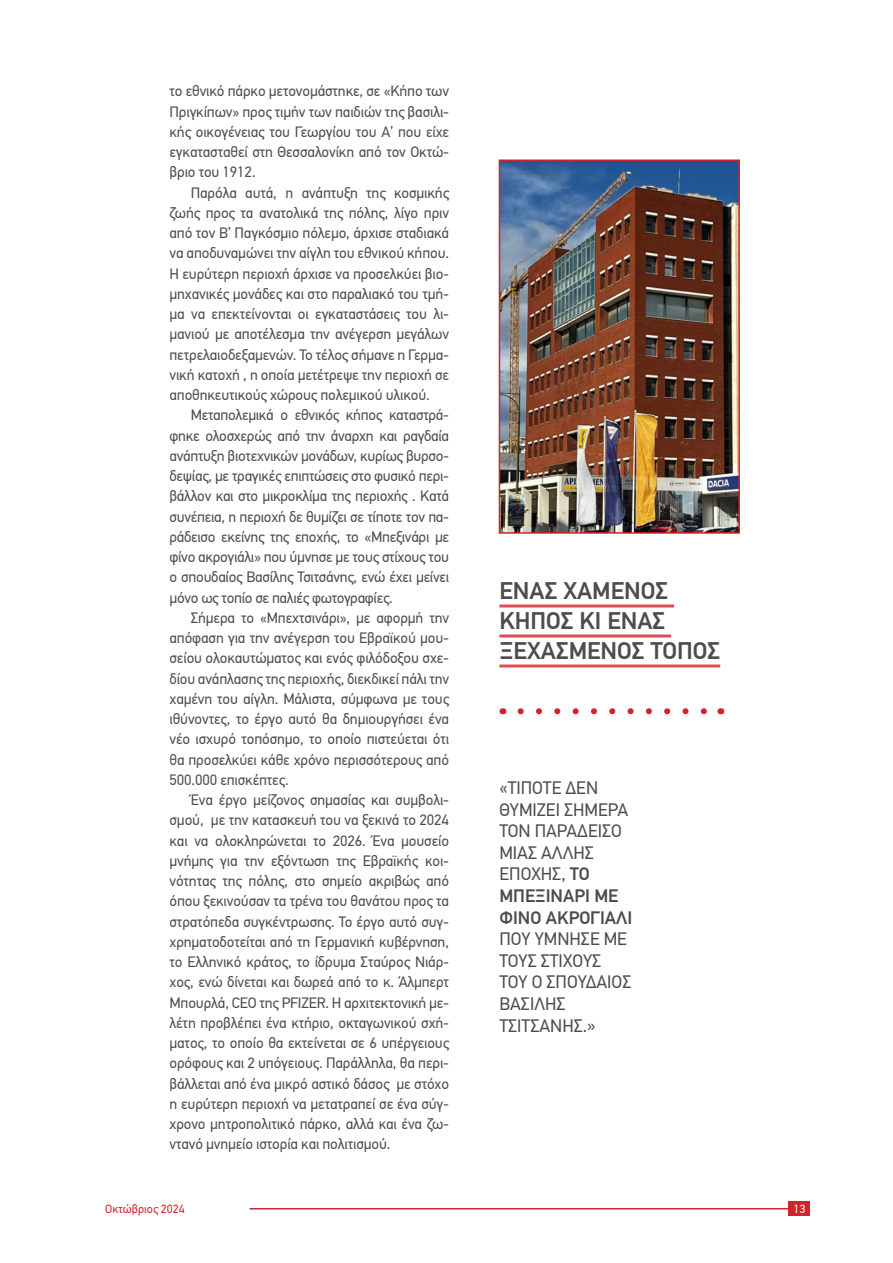
<style>
.page{position:relative;width:893px;height:1263px;background:#fff}
.page>*{position:absolute;margin:0;border:0;box-sizing:border-box;transform-origin:0 0}
.t1{font:500 24px/30px "PF Din Text Pro";color:#231f20}
.t2{font:18px/21.6px "PF Din Text Pro";color:#231f20}
.t3{font:15px/20.2px "PF Din Text Pro";letter-spacing:-.01em;color:#231f20;text-align:justify}
.t4{font:12px "PF Din Text Pro";color:#d1232a}
.t5{font:12px "PF Din Text Pro";color:#fff}
.s1{font-weight:500}
.s2{font-family:"Montserrat";font-weight:500}
</style>
<div class="page">
<div style="left:789px;top:1201px;width:21px;height:15px;background:#d1232a"></div>
<hr style="left:250px;top:1208px;width:539px;height:1px;background:#d1232a">
<img style="left:502px;top:162px;width:235px;height:369px">
<div style="left:499px;top:159px;width:241px;height:375px;border:2px solid #d1232a"></div>
<svg style="left:521px;top:708px;width:186px;height:6px"></svg>
<hr style="left:499px;top:604px;width:175px;height:3px;background:#d1232a">
<hr style="left:499px;top:634px;width:172px;height:3px;background:#d1232a">
<hr style="left:499px;top:664px;width:221px;height:3px;background:#d1232a">
<p class="t3" style="left:170px;top:81px;width:281px">το εθνικό πάρκο μετονομάστηκε, σε «Κήπο των Πριγκίπων» προς τιμήν των παιδιών της βασιλι&shy;κής οικογένειας του Γεωργίου του Α’ που είχε εγκατασταθεί στη Θεσσαλονίκη από τον Οκτώ&shy;βριο του 1912.</p>
<p class="t3" style="left:170px;top:182px;width:281px;text-indent:21px">Παρόλα αυτά, η ανάπτυξη της κοσμικής ζωής προς τα ανατολικά της πόλης, λίγο πριν από τον Β’ Παγκόσμιο πόλεμο, άρχισε σταδιακά να αποδυναμώνει την αίγλη του εθνικού κήπου.<br>Η ευρύτερη περιοχή άρχισε να προσελκύει βιο&shy;μηχανικές μονάδες και στο παραλιακό του τμή&shy;μα να επεκτείνονται οι εγκαταστάσεις του λι&shy;μανιού με αποτέλεσμα την ανέγερση μεγάλων πετρελαιοδεξαμενών. Το τέλος σήμανε η Γερμα&shy;νική κατοχή , η οποία μετέτρεψε την περιοχή σε αποθηκευτικούς χώρους πολεμικού υλικού.</p>
<p class="t3" style="left:170px;top:405px;width:281px;text-indent:21px">Μεταπολεμικά ο εθνικός κήπος καταστρά&shy;φηκε ολοσχερώς από την άναρχη και ραγδαία ανάπτυξη βιοτεχνικών μονάδων, κυρίως βυρσο&shy;δεψίας, με τραγικές επιπτώσεις στο φυσικό περι&shy;βάλλον και στο μικροκλίμα της περιοχής . Κατά συνέπεια, η περιοχή δε θυμίζει σε τίποτε τον πα&shy;ράδεισο εκείνης της εποχής, το «Μπεξινάρι με φίνο ακρογιάλι» που ύμνησε με τους στίχους του ο σπουδαίος Βασίλης Τσιτσάνης, ενώ έχει μείνει μόνο ως τοπίο σε παλιές φωτογραφίες.</p>
<p class="t3" style="left:170px;top:608px;width:281px;text-indent:21px">Σήμερα το «Μπεχτσινάρι», με αφορμή την απόφαση για την ανέγερση του Εβραϊκού μου&shy;σείου ολοκαυτώματος και ενός φιλόδοξου σχε&shy;δίου ανάπλασης της περιοχής, διεκδικεί πάλι την χαμένη του αίγλη. Μάλιστα, σύμφωνα με τους ιθύνοντες, το έργο αυτό θα δημιουργήσει ένα νέο ισχυρό τοπόσημο, το οποίο πιστεύεται ότι θα προσελκύει κάθε χρόνο περισσότερους από 500.000 επισκέπτες.</p>
<p class="t3" style="left:170px;top:790px;width:281px;text-indent:21px">Ένα έργο μείζονος σημασίας και συμβολι&shy;σμού, με την κατασκευή του να ξεκινά το 2024 και να ολοκληρώνεται το 2026. Ένα μουσείο μνήμης για την εξόντωση της Εβραϊκής κοι&shy;νότητας της πόλης, στο σημείο ακριβώς από όπου ξεκινούσαν τα τρένα του θανάτου προς τα στρατόπεδα συγκέντρωσης. Το έργο αυτό συγ&shy;χρηματοδοτείται από τη Γερμανική κυβέρνηση, το Ελληνικό κράτος, το ίδρυμα Σταύρος Νιάρ&shy;χος, ενώ δίνεται και δωρεά από το κ. Άλμπερτ Μπουρλά, CEO της PFIZER. Η αρχιτεκτονική με&shy;λέτη προβλέπει ένα κτήριο, οκταγωνικού σχή&shy;ματος, το οποίο θα εκτείνεται σε 6 υπέργειους ορόφους και 2 υπόγειους. Παράλληλα, θα περι&shy;βάλλεται από ένα μικρό αστικό δάσος με στόχο η ευρύτερη περιοχή να μετατραπεί σε ένα σύγ&shy;χρονο μητροπολιτικό πάρκο, αλλά και ένα ζω&shy;ντανό μνημείο ιστορία και πολιτισμού.</p>
<h1 class="t1" style="left:499px;top:576px;width:222px">ΈΝΑΣ ΧΑΜΈΝΟΣ<br>ΚΉΠΟΣ ΚΙ ΈΝΑΣ<br>ΞΕΧΑΣΜΈΝΟΣ ΤΌΠΟΣ</h1>
<p class="t2" style="left:499px;top:777px;width:134px">«ΤΊΠΟΤΕ ΔΕΝ<br>ΘΥΜΊΖΕΙ ΣΉΜΕΡΑ<br>ΤΟΝ ΠΑΡΆΔΕΙΣΟ<br>ΜΙΑΣ ΆΛΛΗΣ<br>ΕΠΟΧΉΣ, <span class="s1">ΤΟ<br>ΜΠΕΞΙΝΆΡΙ ΜΕ<br>ΦΊΝΟ ΑΚΡΟΓΙΆΛΙ</span></p>
<p class="t2" style="left:499px;top:928px;width:133px">ΠΟΥ ΎΜΝΗΣΕ ΜΕ<br>ΤΟΥΣ ΣΤΊΧΟΥΣ<br>ΤΟΥ Ο ΣΠΟΥΔΑΊΟΣ<br>ΒΑΣΊΛΗΣ<br>ΤΣΙΤΣΆΝΗΣ.<span class="s2">»</span></p>
<p class="t4" style="left:105px;top:1201px;width:81px">Οκτώβριος 2024</p>
<p class="t5" style="left:793px;top:1202px;width:13px">13</p>
</div>
